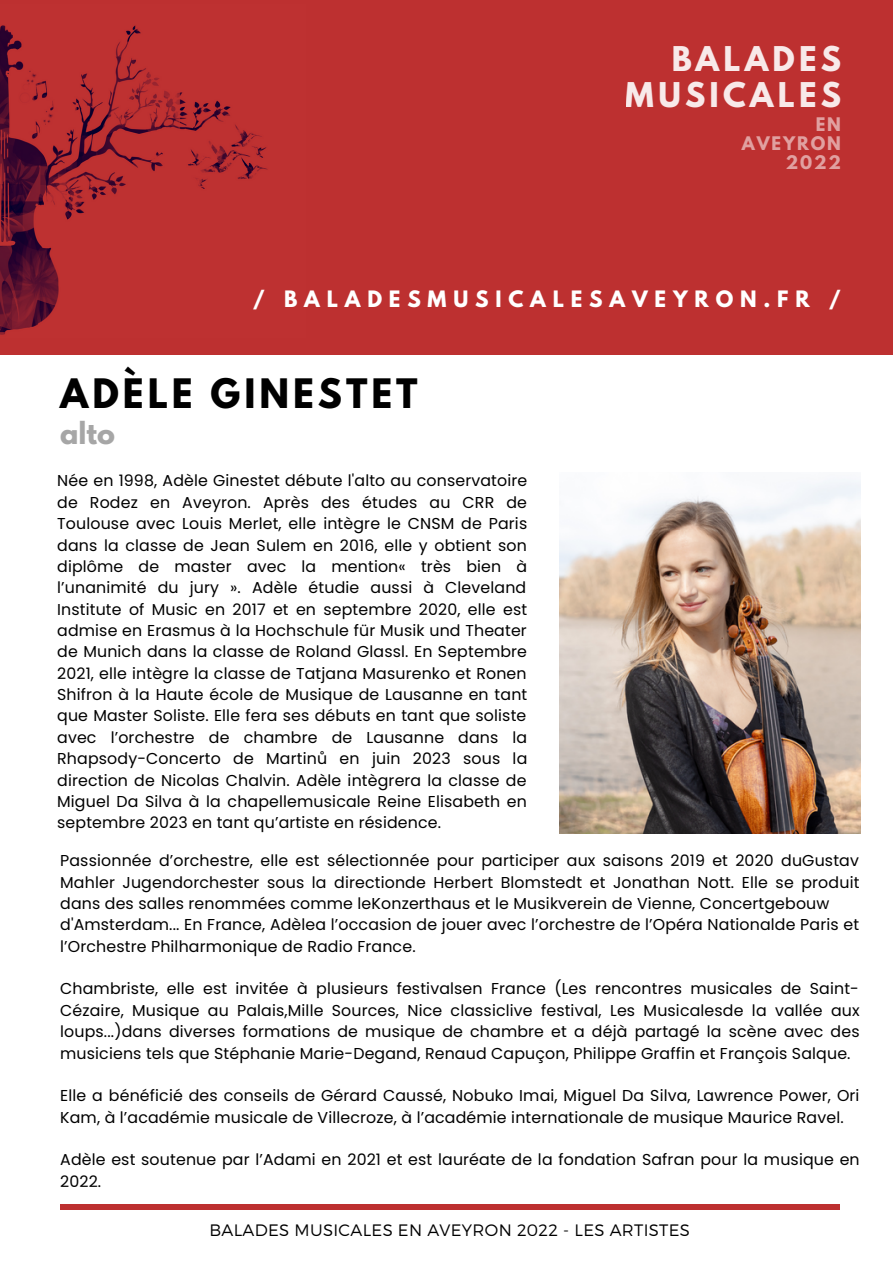
<style>
.page{position:relative;width:893px;height:1264px;background:#fff}
.page>*{position:absolute;margin:0;border:0;box-sizing:border-box;transform-origin:0 0}
.t1{font:700 36px "League Spartan";letter-spacing:.11em;color:#000}
.t2{font:700 30.15px "League Spartan";letter-spacing:.135em;color:#fff}
.t3{font:700 27px "League Spartan";color:#a6a6a6}
.t4{font:700 19.95px "League Spartan";letter-spacing:.34em;color:#fff}
.t5{font:700 16.65px/19.2px "League Spartan";letter-spacing:.11em;color:#fff;text-align:right}
.t6{font:300 16.5px "Montserrat";letter-spacing:.02em;color:#000}
.t7{font:15.75px/21.3px "Poppins";letter-spacing:.01em;color:#000;text-align:justify}
</style>
<div class="page">
<svg style="left:60px;top:1209px;width:774px;height:1px"></svg>
<div style="left:60px;top:1204px;width:779px;height:5px;background:#bd3030"></div>
<img style="left:560px;top:478px;width:300px;height:355px">
<div style="left:0;top:0;width:892px;height:354px;background:#bd3030"></div>
<img style="left:0;top:25px;width:268px;height:310px">
<h2 class="t2" style="left:671px;top:44px;width:171px">BALADES</h2>
<h2 class="t2" style="left:625px;top:80px;width:217px">MUSICALES</h2>
<p class="t5" style="left:741px;top:117px;width:101px">EN<br>AVEYRON<br>2022</p>
<p class="t4" style="left:253px;top:289px;width:589px">/ BALADESMUSICALESAVEYRON.FR /</p>
<p class="t1" style="left:60px;top:376px;width:359px">ADÈLE GINESTET</p>
<p class="t3" style="left:60px;top:419px;width:56px">alto</p>
<p class="t7" style="left:57px;top:470px;width:471px">Née en 1998, Adèle Ginestet débute l'alto au conservatoire de Rodez en Aveyron. Après des études au CRR de Toulouse avec Louis Merlet, elle intègre le CNSM de Paris dans la classe de Jean Sulem en 2016, elle y obtient son diplôme de master avec la mention« très bien à l’unanimité du jury ». Adèle étudie aussi à Cleveland Institute of Music en 2017 et en septembre 2020, elle est admise en Erasmus à la Hochschule für Musik und Theater de Munich dans la classe de Roland Glassl. En Septembre 2021, elle intègre la classe de Tatjana Masurenko et Ronen Shifron à la Haute école de Musique de Lausanne en tant que Master Soliste. Elle fera ses débuts en tant que soliste avec l’orchestre de chambre de Lausanne dans la Rhapsody-Concerto de Martinů en juin 2023 sous la direction de Nicolas Chalvin. Adèle intègrera la classe de Miguel Da Silva à la chapellemusicale Reine Elisabeth en septembre 2023 en tant qu’artiste en résidence.</p>
<p class="t7" style="left:60px;top:850px;width:800px">Passionnée d’orchestre, elle est sélectionnée pour participer aux saisons 2019 et 2020 duGustav Mahler Jugendorchester sous la directionde Herbert Blomstedt et Jonathan Nott. Elle se produit dans des salles renommées comme leKonzerthaus et le Musikverein de Vienne, Concertgebouw</p>
<p class="t7" style="left:60px;top:914px;width:800px">d'Amsterdam... En France, Adèlea l’occasion de jouer avec l’orchestre de l’Opéra Nationalde Paris et l’Orchestre Philharmonique de Radio France.</p>
<p class="t7" style="left:60px;top:978px;width:801px">Chambriste, elle est invitée à plusieurs festivalsen France (Les rencontres musicales de Saint-Cézaire, Musique au Palais,Mille Sources, Nice classiclive festival, Les Musicalesde la vallée aux loups...)dans diverses formations de musique de chambre et a déjà partagé la scène avec des musiciens tels que Stéphanie Marie-Degand, Renaud Capuçon, Philippe Graffin et François Salque.</p>
<p class="t7" style="left:60px;top:1085px;width:800px">Elle a bénéficié des conseils de Gérard Caussé, Nobuko Imai, Miguel Da Silva, Lawrence Power, Ori<br>Kam, à l’académie musicale de Villecroze, à l’académie internationale de musique Maurice Ravel.</p>
<p class="t7" style="left:60px;top:1149px;width:801px">Adèle est soutenue par l’Adami en 2021 et est lauréate de la fondation Safran pour la musique en<br>2022.</p>
<p class="t6" style="left:209px;top:1219px;width:482px">BALADES MUSICALES EN AVEYRON 2022 - LES ARTISTES</p>
</div>
